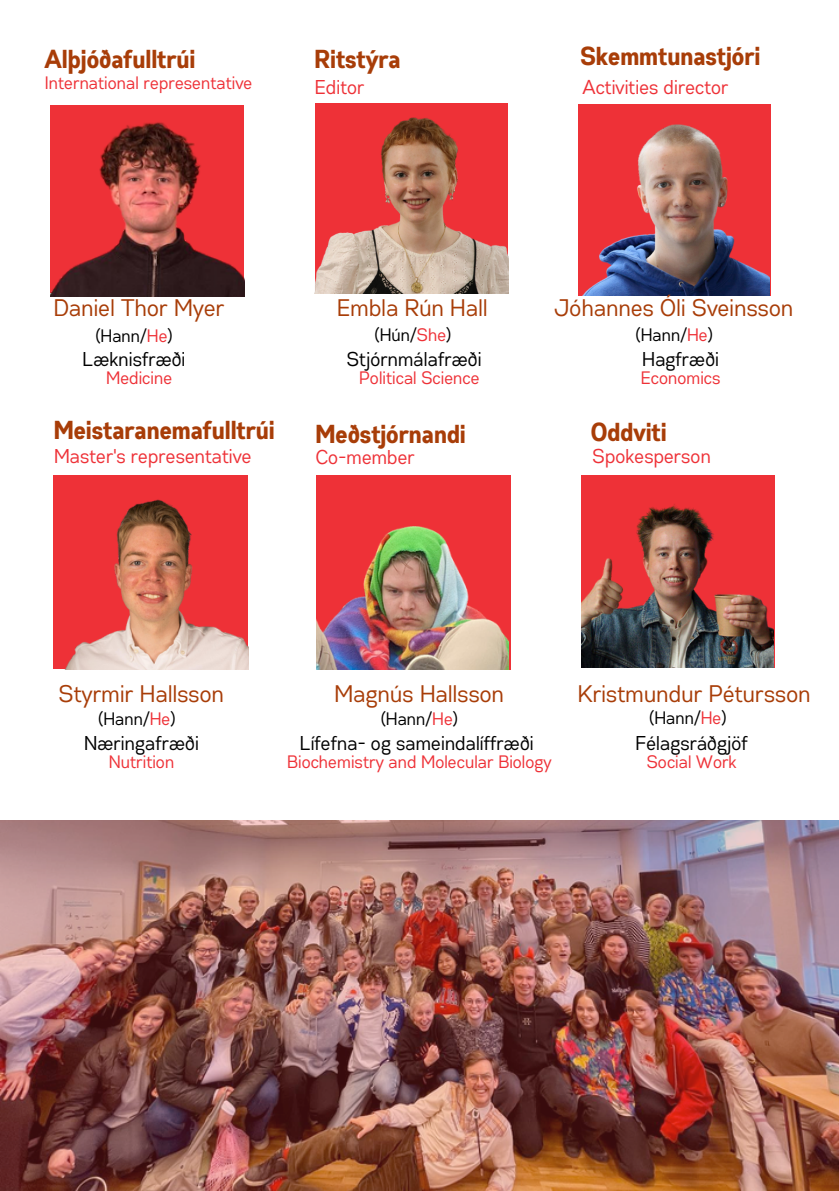
<style>
.page{position:relative;width:839px;height:1191px;background:#fff}
.page>*{position:absolute;margin:0;border:0;box-sizing:border-box;transform-origin:0 0}
.t1{font:700 26px "Gabriel Sans Cond";color:#a83d08}
.t2{font:24px "Gabriel Sans Cond";color:#a83d08}
.t3{font:20px "Gabriel Sans Cond";color:#000}
.t4{font:20px "Gabriel Sans Cond";color:#ee3137}
.t5{font:18px "Gabriel Sans Cond";color:#ee3137}
.t6{font:18px "Gabriel Sans Cond";color:#000}
.s1{color:#ee3137}
</style>
<div class="page">
<div style="left:316px;top:476px;width:194px;height:194px;background:#ee3137"></div>
<img style="left:0;top:820px;width:838px;height:371px">
<img style="left:581px;top:477px;width:192px;height:191px">
<img style="left:50px;top:105px;width:194px;height:191px">
<img style="left:314px;top:106px;width:194px;height:188px">
<div style="left:578px;top:104px;width:192px;height:192px;background:#ee3137"></div>
<img style="left:316px;top:526px;width:192px;height:144px">
<img style="left:53px;top:475px;width:195px;height:194px">
<img style="left:583px;top:124px;width:186px;height:171px">
<p class="t1" style="left:45px;top:48px;width:152px">Alþjóðafulltrúi</p>
<p class="t5" style="left:45px;top:75px;width:209px">International representative</p>
<p class="t1" style="left:315px;top:48px;width:88px">Ritstýra</p>
<p class="t4" style="left:315px;top:78px;width:51px">Editor</p>
<p class="t1" style="left:581px;top:45px;width:181px">Skemmtunastjóri</p>
<p class="t4" style="left:583px;top:78px;width:147px">Activities director</p>
<p class="t2" style="left:54px;top:297px;width:172px">Daniel Thor Myer</p>
<p class="t2" style="left:337px;top:297px;width:152px">Embla Rún Hall</p>
<p class="t2" style="left:554px;top:297px;width:241px">Jóhannes Óli Sveinsson</p>
<p class="t6" style="left:96px;top:327px;width:79px">(Hann/<span class="s1">He</span>)</p>
<p class="t3" style="left:83px;top:351px;width:105px">Læknisfræði</p>
<p class="t5" style="left:106px;top:370px;width:67px">Medicine</p>
<p class="t6" style="left:375px;top:327px;width:78px">(Hún/<span class="s1">She</span>)</p>
<p class="t3" style="left:347px;top:351px;width:136px">Stjórnmálafræði</p>
<p class="t5" style="left:359px;top:370px;width:122px">Political Science</p>
<p class="t6" style="left:636px;top:327px;width:79px">(Hann/<span class="s1">He</span>)</p>
<p class="t3" style="left:642px;top:351px;width:79px">Hagfræði</p>
<p class="t5" style="left:641px;top:370px;width:81px">Economics</p>
<p class="t1" style="left:54px;top:418px;width:222px">Meistaranemafulltrúi</p>
<p class="t4" style="left:54px;top:447px;width:199px">Master's representative</p>
<p class="t1" style="left:316px;top:423px;width:152px">Meðstjórnandi</p>
<p class="t1" style="left:591px;top:421px;width:77px">Oddviti</p>
<p class="t4" style="left:593px;top:447px;width:120px">Spokesperson</p>
<p class="t4" style="left:316px;top:448px;width:101px">Co-member</p>
<p class="t2" style="left:59px;top:683px;width:167px">Styrmir Hallsson</p>
<p class="t6" style="left:99px;top:710px;width:79px">(Hann/<span class="s1">He</span>)</p>
<p class="t3" style="left:84px;top:734px;width:116px">Næringafræði</p>
<p class="t5" style="left:109px;top:754px;width:67px">Nutrition</p>
<p class="t2" style="left:335px;top:683px;width:171px">Magnús Hallsson</p>
<p class="t2" style="left:578px;top:683px;width:234px">Kristmundur Pétursson</p>
<p class="t6" style="left:381px;top:710px;width:79px">(Hann/<span class="s1">He</span>)</p>
<p class="t3" style="left:300px;top:734px;width:235px">Lífefna- og sameindalíffræði</p>
<p class="t5" style="left:287px;top:754px;width:266px">Biochemistry and Molecular Biology</p>
<p class="t6" style="left:649px;top:710px;width:79px">(Hann/<span class="s1">He</span>)</p>
<p class="t3" style="left:635px;top:734px;width:114px">Félagsráðgjöf</p>
<p class="t5" style="left:647px;top:753px;width:91px">Social Work</p>
</div>
